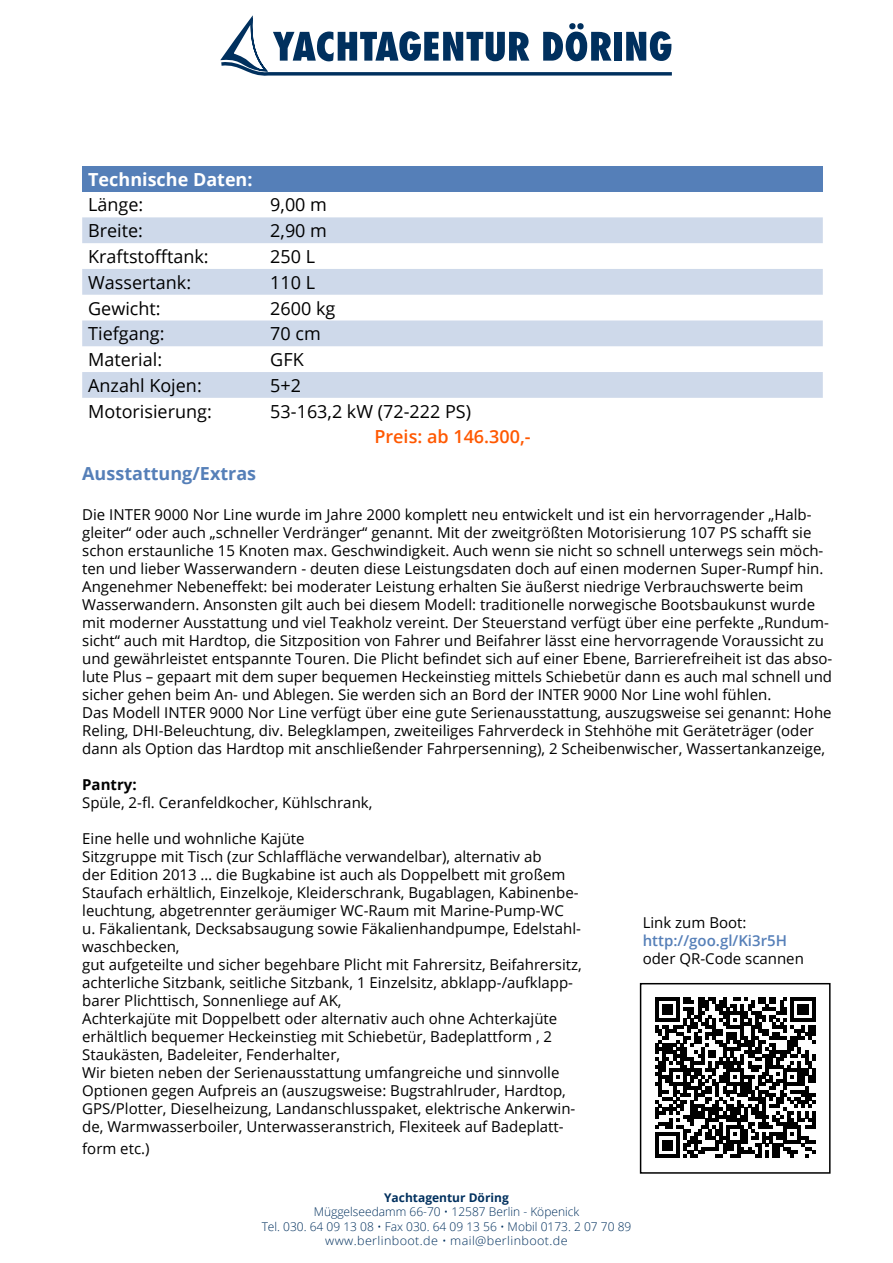
<style>
.page{position:relative;width:893px;height:1263px;background:#fff}
.page>*{position:absolute;margin:0;border:0;box-sizing:border-box;transform-origin:0 0}
.t1{font:18px "Open Sans";color:#000}
.t2{font:700 18px "Open Sans";color:#557fb8}
.t3{font:600 18px "Open Sans";color:#ff5800}
.t4{font:700 18px "Open Sans";color:#fff}
.t5{font:16.05px "Myriad Pro";color:#000}
.t6{font:15px/18px "Open Sans";color:#000}
.t7{font:600 15px "Open Sans";color:#557fb8}
.t8{font:700 15px "Open Sans";color:#000}
.t9{font:300 12px/14.4px "Open Sans";color:#00305e;text-align:center}
.t10{font:700 12px "Open Sans";color:#00305e}
</style>
<div class="page">
<div style="left:82px;top:166px;width:741px;height:26px;background:#557fb8"></div>
<div style="left:82px;top:217px;width:741px;height:26px;background:#ced9ea"></div>
<svg style="left:82px;top:269px;width:741px;height:129px;fill:#ced9ea"></svg>
<svg style="left:655px;top:997px;width:160px;height:160px"></svg>
<div style="left:640px;top:983px;width:191px;height:191px;border:2px solid #000"></div>
<svg style="left:220px;top:15px;width:452px;height:61px"></svg>
<p class="t4" style="left:88px;top:166px;width:166px">Technische Daten:</p>
<p class="t1" style="left:88px;top:193px;width:57px">Länge:</p>
<p class="t1" style="left:270px;top:193px;width:58px">9,00 m</p>
<p class="t1" style="left:88px;top:218px;width:56px">Breite:</p>
<p class="t1" style="left:270px;top:218px;width:58px">2,90 m</p>
<p class="t1" style="left:88px;top:244px;width:122px">Kraftstofftank:</p>
<p class="t1" style="left:270px;top:244px;width:46px">250 L</p>
<p class="t1" style="left:88px;top:270px;width:104px">Wassertank:</p>
<p class="t1" style="left:270px;top:270px;width:46px">110 L</p>
<p class="t1" style="left:88px;top:296px;width:74px">Gewicht:</p>
<p class="t1" style="left:270px;top:296px;width:67px">2600 kg</p>
<p class="t1" style="left:88px;top:321px;width:78px">Tiefgang:</p>
<p class="t1" style="left:270px;top:321px;width:52px">70 cm</p>
<p class="t1" style="left:88px;top:347px;width:75px">Material:</p>
<p class="t1" style="left:270px;top:347px;width:35px">GFK</p>
<p class="t1" style="left:88px;top:373px;width:115px">Anzahl Kojen:</p>
<p class="t1" style="left:270px;top:373px;width:32px">5+2</p>
<p class="t1" style="left:88px;top:399px;width:125px">Motorisierung:</p>
<p class="t1" style="left:270px;top:399px;width:202px">53-163,2 kW (72-222 PS)</p>
<p class="t3" style="left:374px;top:424px;width:158px">Preis: ab 146.300,-</p>
<p class="t2" style="left:82px;top:461px;width:175px">Ausstattung/Extras</p>
<p class="t6" style="left:82px;top:505px;width:752px">Die INTER 9000 Nor Line wurde im Jahre 2000 komplett neu entwickelt und ist ein hervorragender „Halb&shy;gleiter“ oder auch „schneller Verdränger“ genannt. Mit der zweitgrößten Motorisierung 107 PS schafft sie schon erstaunliche 15 Knoten max. Geschwindigkeit. Auch wenn sie nicht so schnell unterwegs sein möch&shy;ten und lieber Wasserwandern - deuten diese Leistungsdaten doch auf einen modernen Super-Rumpf hin.<br>Angenehmer Nebeneffekt: bei moderater Leistung erhalten Sie äußerst niedrige Verbrauchswerte beim Wasserwandern. Ansonsten gilt auch bei diesem Modell: traditionelle norwegische Bootsbaukunst wurde mit moderner Ausstattung und viel Teakholz vereint. Der Steuerstand verfügt über eine perfekte „Rundum&shy;sicht“ auch mit Hardtop, die Sitzposition von Fahrer und Beifahrer lässt eine hervorragende Voraussicht zu und gewährleistet entspannte Touren. Die Plicht befindet sich auf einer Ebene, Barrierefreiheit ist das abso&shy;lute Plus – gepaart mit dem super bequemen Heckeinstieg mittels Schiebetür dann es auch mal schnell und sicher gehen beim An- und Ablegen. Sie werden sich an Bord der INTER 9000 Nor Line wohl fühlen.<br>Das Modell INTER 9000 Nor Line verfügt über eine gute Serienausstattung, auszugsweise sei genannt: Hohe Reling, DHI-Beleuchtung, div. Belegklampen, zweiteiliges Fahrverdeck in Stehhöhe mit Geräteträger (oder dann als Option das Hardtop mit anschließender Fahrpersenning), 2 Scheibenwischer, Wassertankanzeige,</p>
<p class="t8" style="left:82px;top:774px;width:56px">Pantry:</p>
<p class="t6" style="left:82px;top:793px;width:292px">Spüle, 2-fl. Ceranfeldkocher, Kühlschrank,</p>
<p class="t6" style="left:82px;top:829px;width:501px">Eine helle und wohnliche Kajüte<br>Sitzgruppe mit Tisch (zur Schlaffläche verwandelbar), alternativ ab<br>der Edition 2013 … die Bugkabine ist auch als Doppelbett mit großem Staufach erhältlich, Einzelkoje, Kleiderschrank, Bugablagen, Kabinenbe&shy;leuchtung, abgetrennter geräumiger WC-Raum mit Marine-Pump-WC<br>u. Fäkalientank, Decksabsaugung sowie Fäkalienhandpumpe, Edelstahl&shy;waschbecken,<br>gut aufgeteilte und sicher begehbare Plicht mit Fahrersitz, Beifahrersitz, achterliche Sitzbank, seitliche Sitzbank, 1 Einzelsitz, abklapp-/aufklapp&shy;barer Plichttisch, Sonnenliege auf AK,<br>Achterkajüte mit Doppelbett oder alternativ auch ohne Achterkajüte erhältlich bequemer Heckeinstieg mit Schiebetür, Badeplattform , 2<br>Staukästen, Badeleiter, Fenderhalter,<br>Wir bieten neben der Serienausstattung umfangreiche und sinnvolle Optionen gegen Aufpreis an (auszugsweise: Bugstrahlruder, Hardtop, GPS/Plotter, Dieselheizung, Landanschlusspaket, elektrische Ankerwin&shy;de, Warmwasserboiler, Unterwasseranstrich, Flexiteek auf Badeplatt-</p>
<p class="t6" style="left:82px;top:1139px;width:69px">form etc.)</p>
<p class="t6" style="left:643px;top:913px;width:105px">Link zum Boot:</p>
<p class="t7" style="left:643px;top:930px;width:146px">http://goo.gl/Ki3r5H</p>
<p class="t6" style="left:643px;top:949px;width:163px">oder QR-Code scannen</p>
<p class="t5" style="left:701px;top:956px;width:69px">Inter 9000</p>
<p class="t10" style="left:384px;top:1189px;width:126px">Yachtagentur Döring</p>
<p class="t9" style="left:262px;top:1204px;width:371px">Müggelseedamm 66-70 • 12587 Berlin - Köpenick<br>Tel. 030. 64 09 13 08 • Fax 030. 64 09 13 56 • Mobil 0173. 2 07 70 89 www.berlinboot.de • mail@berlinboot.de</p>
</div>
